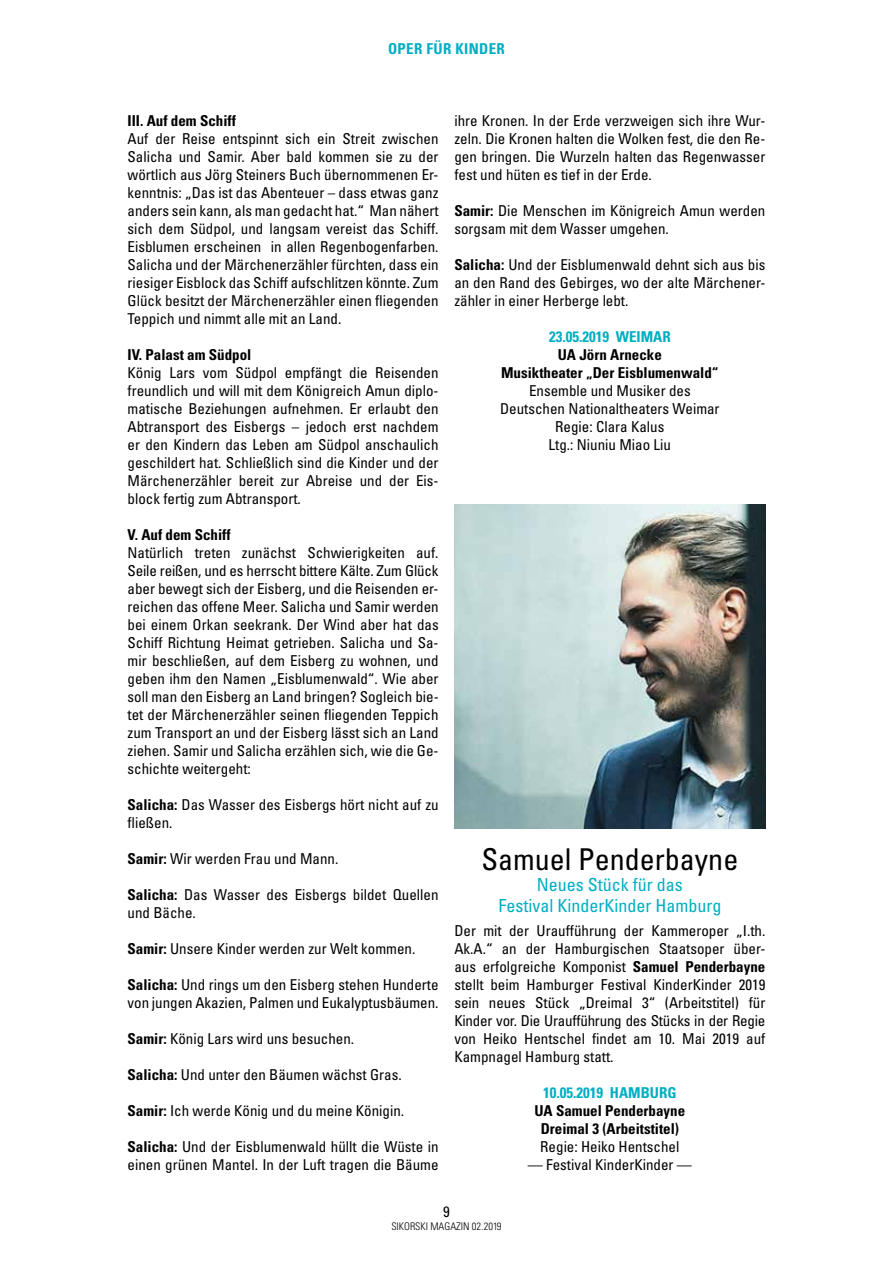
<style>
.page{position:relative;width:893px;height:1263px;background:#fff}
.page>*{position:absolute;margin:0;border:0;box-sizing:border-box;transform-origin:0 0}
.t1{font:condensed 30px "Univers LT Std";color:#000}
.t2{font:condensed 18px/21px "Univers LT Std";color:#00aec3;text-align:center}
.t3{font:condensed 15px/18px "Univers LT Std";color:#000;text-align:justify}
.t4{font:700 condensed 15px/18px "Univers LT Std";color:#000;text-align:center}
.t5{font:700 condensed 15px "Univers LT Std";color:#00aec3}
.t6{font:700 condensed 15px "Univers LT Std";letter-spacing:.025em;color:#00aec3}
.t7{font:300 condensed 10.5px "Univers LT Std";color:#000}
.s1{font-weight:700}
</style>
<div class="page">
<img style="left:454px;top:504px;width:311px;height:324px">
<p class="t6" style="left:388px;top:39px;width:118px">OPER FÜR KINDER</p>
<p class="t4" style="left:128px;top:112px;width:110px">III. Auf dem Schiff</p>
<p class="t3" style="left:128px;top:129px;width:313px">Auf der Reise entspinnt sich ein Streit zwischen Salicha und Samir. Aber bald kommen sie zu der wörtlich aus Jörg Steiners Buch übernommenen Er&shy;kenntnis: „Das ist das Abenteuer – dass etwas ganz anders sein kann, als man gedacht hat.“ Man nähert sich dem Südpol, und langsam vereist das Schiff.<br>Eisblumen erscheinen in allen Regenbogenfarben.<br>Salicha und der Märchenerzähler fürchten, dass ein riesiger Eisblock das Schiff aufschlitzen könnte. Zum Glück besitzt der Märchenerzähler einen fliegenden Teppich und nimmt alle mit an Land.</p>
<p class="t4" style="left:128px;top:346px;width:125px">IV. Palast am Südpol</p>
<p class="t3" style="left:128px;top:363px;width:313px">König Lars vom Südpol empfängt die Reisenden freundlich und will mit dem Königreich Amun diplo&shy;matische Beziehungen aufnehmen. Er erlaubt den Abtransport des Eisbergs – jedoch erst nachdem er den Kindern das Leben am Südpol anschaulich geschildert hat. Schließlich sind die Kinder und der Märchenerzähler bereit zur Abreise und der Eis&shy;block fertig zum Abtransport.</p>
<p class="t4" style="left:128px;top:526px;width:105px">V. Auf dem Schiff</p>
<p class="t3" style="left:128px;top:543px;width:313px">Natürlich treten zunächst Schwierigkeiten auf.<br>Seile reißen, und es herrscht bittere Kälte. Zum Glück aber bewegt sich der Eisberg, und die Reisenden er&shy;reichen das offene Meer. Salicha und Samir werden bei einem Orkan seekrank. Der Wind aber hat das Schiff Richtung Heimat getrieben. Salicha und Sa&shy;mir beschließen, auf dem Eisberg zu wohnen, und geben ihm den Namen „Eisblumenwald“. Wie aber soll man den Eisberg an Land bringen? Sogleich bie&shy;tet der Märchenerzähler seinen fliegenden Teppich zum Transport an und der Eisberg lässt sich an Land ziehen. Samir und Salicha erzählen sich, wie die Ge&shy;schichte weitergeht:</p>
<p class="t3" style="left:128px;top:795px;width:313px"><span class="s1">Salicha:</span> Das Wasser des Eisbergs hört nicht auf zu fließen.</p>
<p class="t3" style="left:128px;top:849px;width:212px"><span class="s1">Samir:</span> Wir werden Frau und Mann.</p>
<p class="t3" style="left:128px;top:885px;width:313px"><span class="s1">Salicha:</span> Das Wasser des Eisbergs bildet Quellen und Bäche.</p>
<p class="t3" style="left:128px;top:939px;width:289px"><span class="s1">Samir:</span> Unsere Kinder werden zur Welt kommen.</p>
<p class="t3" style="left:128px;top:975px;width:313px"><span class="s1">Salicha:</span> Und rings um den Eisberg stehen Hunderte von jungen Akazien, Palmen und Eukalyptusbäumen.</p>
<p class="t3" style="left:128px;top:1029px;width:228px"><span class="s1">Samir:</span> König Lars wird uns besuchen.</p>
<p class="t3" style="left:128px;top:1065px;width:276px"><span class="s1">Salicha:</span> Und unter den Bäumen wächst Gras.</p>
<p class="t3" style="left:128px;top:1101px;width:278px"><span class="s1">Samir:</span> Ich werde König und du meine Königin.</p>
<p class="t3" style="left:128px;top:1137px;width:313px"><span class="s1">Salicha:</span> Und der Eisblumenwald hüllt die Wüste in einen grünen Mantel. In der Luft tragen die Bäume</p>
<p class="t3" style="left:454px;top:111px;width:313px">ihre Kronen. In der Erde verzweigen sich ihre Wur&shy;zeln. Die Kronen halten die Wolken fest, die den Re&shy;gen bringen. Die Wurzeln halten das Regenwasser fest und hüten es tief in der Erde.</p>
<p class="t3" style="left:454px;top:201px;width:313px"><span class="s1">Samir:</span> Die Menschen im Königreich Amun werden sorgsam mit dem Wasser umgehen.</p>
<p class="t3" style="left:454px;top:255px;width:313px"><span class="s1">Salicha:</span> Und der Eisblumenwald dehnt sich aus bis an den Rand des Gebirges, wo der alte Märchener&shy;zähler in einer Herberge lebt.</p>
<p class="t5" style="left:549px;top:327px;width:123px">23.05.2019 WEIMAR</p>
<p class="t4" style="left:501px;top:346px;width:219px">UA Jörn Arnecke<br>Musiktheater „Der Eisblumenwald“</p>
<p class="t3" style="left:500px;top:381px;width:221px;text-align:center">Ensemble und Musiker des<br>Deutschen Nationaltheaters Weimar<br>Regie: Clara Kalus<br>Ltg.: Niuniu Miao Liu</p>
<h1 class="t1" style="left:481px;top:840px;width:258px">Samuel Penderbayne</h1>
<p class="t2" style="left:498px;top:874px;width:224px">Neues Stück für das<br>Festival KinderKinder Hamburg</p>
<p class="t3" style="left:454px;top:921px;width:313px">Der mit der Uraufführung der Kammeroper „I.th.<br>Ak.A.“ an der Hamburgischen Staatsoper über&shy;aus erfolgreiche Komponist <span class="s1">Samuel Penderbayne </span>stellt beim Hamburger Festival KinderKinder 2019 sein neues Stück „Dreimal 3“ (Arbeitstitel) für Kinder vor. Die Uraufführung des Stücks in der Regie von Heiko Hentschel findet am 10. Mai 2019 auf Kampnagel Hamburg statt.</p>
<p class="t5" style="left:543px;top:1083px;width:135px">10.05.2019 HAMBURG</p>
<p class="t4" style="left:534px;top:1102px;width:152px">UA Samuel Penderbayne<br>Dreimal 3 (Arbeitstitel)</p>
<p class="t3" style="left:540px;top:1137px;width:141px">Regie: Heiko Hentschel</p>
<p class="t3" style="left:528px;top:1155px;width:166px">— Festival KinderKinder —</p>
<p class="t3" style="left:443px;top:1202px;width:8px">9</p>
<p class="t7" style="left:391px;top:1219px;width:112px">SIKORSKI MAGAZIN 02.2019</p>
</div>
